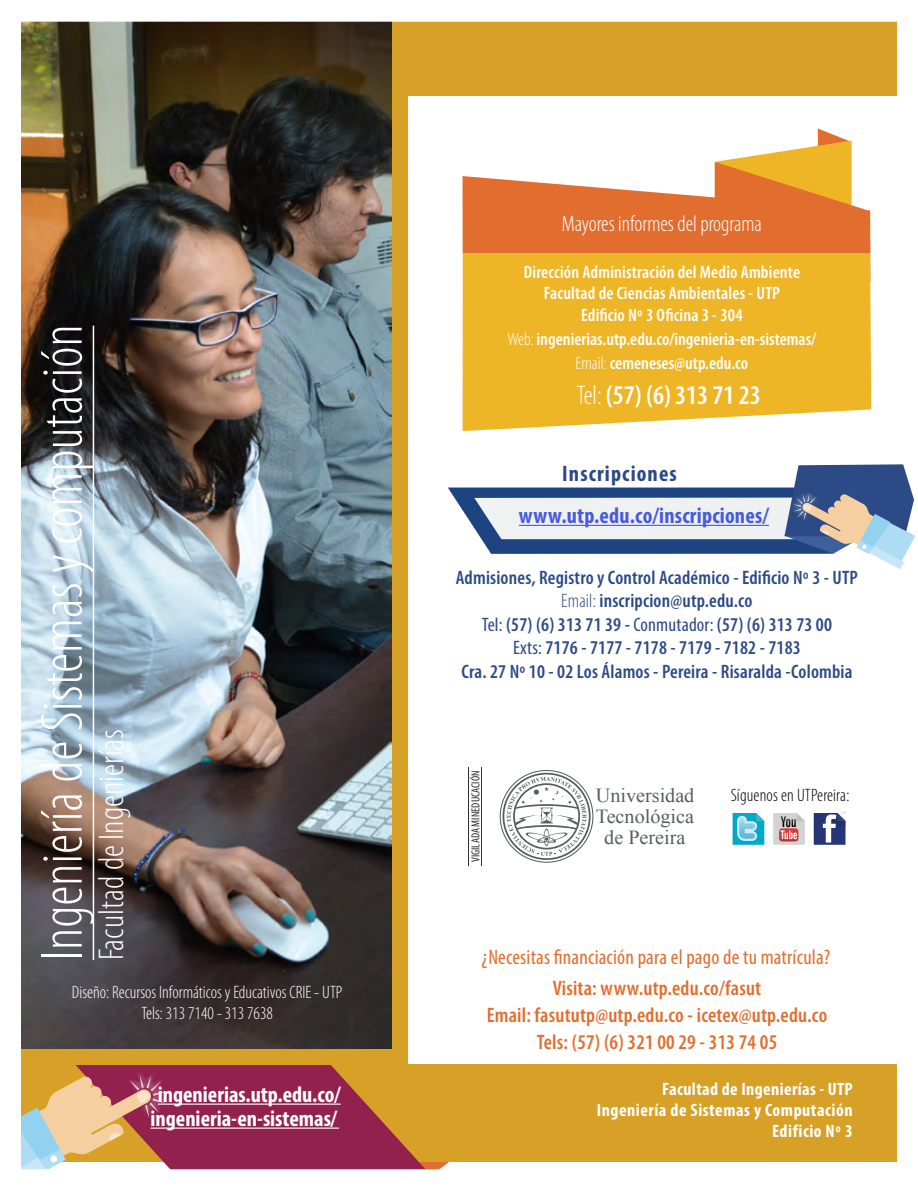
<style>
.page{position:relative;width:918px;height:1188px;background:#fff}
.page>*{position:absolute;margin:0;border:0;box-sizing:border-box;transform-origin:0 0}
.t1{font:300 condensed 60px "Myriad Pro";color:#fff}
.t2{font:300 condensed 36px "Myriad Pro";color:#fff}
.t3{font:600 condensed 27px "Myriad Pro";color:#fff}
.t4{font:700 condensed 22.5px/24px "Myriad Pro";color:#fff;text-align:center}
.t5{font:700 condensed 22.5px "Myriad Pro";letter-spacing:.01em;color:#485cdb}
.t6{font:300 condensed 22.5px "Myriad Pro";color:#fff}
.t7{font:700 condensed 22.5px "Myriad Pro";letter-spacing:.05em;color:#2c4a85}
.t8{font:600 condensed 21px/27px "Myriad Pro";letter-spacing:.01em;color:#e16e2f;text-align:center}
.t9{font:condensed 21px "Myriad Pro";letter-spacing:.01em;color:#e16e2f}
.t10{font:19.95px/21px "Times New Roman";color:#585e5c;text-align:center}
.t11{font:600 condensed 19.5px/23.4px "Myriad Pro";letter-spacing:.01em;color:#2c4a85;text-align:center}
.t12{font:600 condensed 18px/21.6px "Myriad Pro";letter-spacing:.01em;color:#fff;text-align:center}
.t13{font:700 condensed 18px/21px "Myriad Pro";letter-spacing:.03em;color:#fff;text-align:right}
.t14{font:300 condensed 18px/21.6px "Myriad Pro";color:#fff;text-align:center}
.t15{font:300 condensed 18px "Myriad Pro";letter-spacing:.01em;color:#000}
.t16{font:condensed 11.7px "Myriad Pro";color:#2f2f2f}
.s1{font-weight:300}
.s2{font-weight:400}
</style>
<div class="page">
<img style="left:21px;top:21px;width:876px;height:1149px">
<hr style="left:93px;top:326px;width:1px;height:634px;background:#fff">
<svg style="left:500px;top:770px;width:93px;height:93px"></svg>
<svg style="left:448px;top:464px;width:467px;height:105px"></svg>
<hr style="left:481px;top:767px;width:1px;height:99px;background:#2f2f2f">
<hr style="left:468px;top:767px;width:1px;height:99px;background:#2f2f2f">
<img style="left:833px;top:812px;width:13px;height:14px">
<svg style="left:814px;top:813px;width:31px;height:32px"></svg>
<svg style="left:773px;top:813px;width:32px;height:32px"></svg>
<svg style="left:733px;top:813px;width:31px;height:32px"></svg>
<hr style="left:519px;top:525px;width:250px;height:1px;background:#485cdb">
<h1 class="t1" style="left:26px;top:960px;width:637px;rotate:-90deg">Ingeniería de Sistemas y computación</h1>
<h2 class="t2" style="left:90px;top:960px;width:233px;rotate:-90deg">Facultad de Ingenierías</h2>
<p class="t14" style="left:72px;top:981px;width:272px">Diseño: Recursos Informáticos y Educativos CRIE - UTP<br>Tels: 313 7140 - 313 7638</p>
<p class="t4" style="left:151px;top:1082px;width:192px">ingenierias.utp.edu.co/ ingenieria-en-sistemas/</p>
<p class="t6" style="left:562px;top:211px;width:202px">Mayores informes del programa</p>
<p class="t12" style="left:524px;top:260px;width:278px">Dirección Administración del Medio Ambiente<br>Facultad de Ciencias Ambientales - UTP<br>Edificio Nº 3 Oficina 3 - 304</p>
<p class="t12" style="left:508px;top:326px;width:310px;line-height:24px"><span class="s1">Web:</span> ingenierias.utp.edu.co/ingenieria-en-sistemas/<br><span class="s1">Email:</span> cemeneses@utp.edu.co</p>
<h3 class="t3" style="left:577px;top:378px;width:186px"><span class="s1">Tel:</span> (57) (6) 313 71 23</h3>
<p class="t7" style="left:562px;top:459px;width:116px">Inscripciones</p>
<p class="t5" style="left:519px;top:502px;width:252px">www.utp.edu.co/inscripciones/</p>
<p class="t11" style="left:456px;top:565px;width:404px">Admisiones, Registro y Control Académico - Edificio Nº 3 - UTP <span class="s1">Email:</span> inscripcion@utp.edu.co<br><span class="s2">Tel:</span> (57) (6) 313 71 39 - <span class="s2">Conmutador:</span> (57) (6) 313 73 00<br><span class="s2">Exts:</span> 7176 - 7177 - 7178 - 7179 - 7182 - 7183<br>Cra. 27 Nº 10 - 02 Los Álamos - Pereira - Risaralda -Colombia</p>
<p class="t16" style="left:468px;top:862px;width:93px;rotate:-90deg">VIGILADA MINEDUCACIÓN</p>
<p class="t10" style="left:596px;top:784px;width:100px">Universidad<br>Tecnológica de Pereira</p>
<p class="t15" style="left:731px;top:785px;width:120px">Síguenos en UTPereira:</p>
<p class="t9" style="left:482px;top:945px;width:350px">¿Necesitas financiación para el pago de tu matrícula?</p>
<p class="t8" style="left:487px;top:974px;width:342px">Visita: www.utp.edu.co/fasut<br>Email: fasututp@utp.edu.co - icetex@utp.edu.co<br>Tels: (57) (6) 321 00 29 - 313 74 05</p>
<p class="t13" style="left:597px;top:1078px;width:257px">Facultad de Ingenierías - UTP<br>Ingeniería de Sistemas y Computación<br>Edificio Nº 3</p>
</div>
